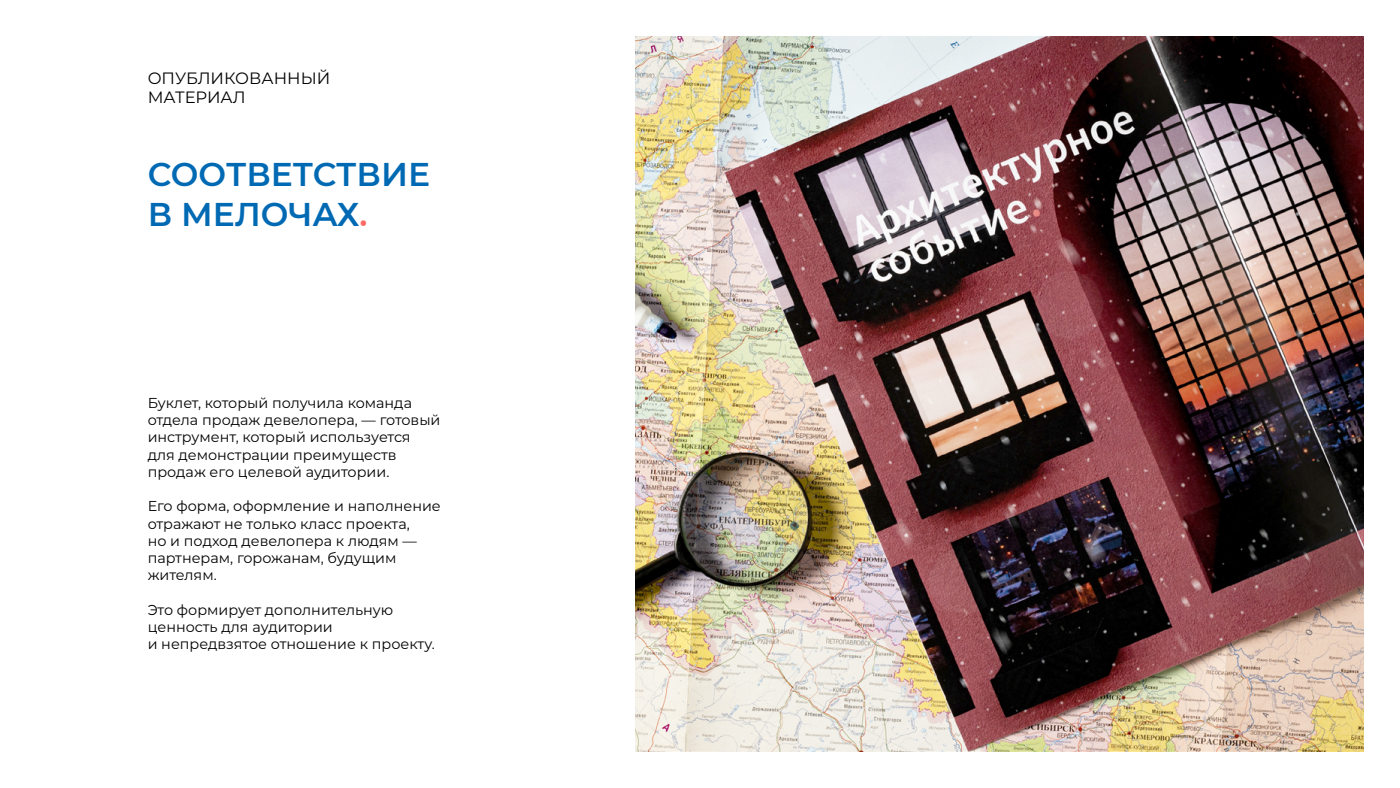
<style>
.page{position:relative;width:1400px;height:788px;background:#fff}
.page>*{position:absolute;margin:0;border:0;box-sizing:border-box;transform-origin:0 0}
.t1{font:600 32.8px/39.4px "Montserrat";color:#0069b3}
.t2{font:16.4px/19.7px "Montserrat";color:#000}
.t3{font:14.4px/17.2px "Montserrat";color:#000}
.s1{color:#ff6963}
</style>
<div class="page">
<img style="left:635px;top:36px;width:729px;height:715px">
<p class="t2" style="left:148px;top:67px;width:184px">ОПУБЛИКОВАННЫЙ<br>МАТЕРИАЛ</p>
<h1 class="t1" style="left:148px;top:154px;width:284px">СООТВЕТСТВИЕ<br>В МЕЛОЧАХ<span class="s1">.</span></h1>
<p class="t3" style="left:148px;top:394px;width:294px">Буклет, который получила команда отдела продаж девелопера, — готовый инструмент, который используется для демонстрации преимуществ продаж его целевой аудитории.</p>
<p class="t3" style="left:148px;top:497px;width:295px">Его форма, оформление и наполнение отражают не только класс проекта,<br>но и подход девелопера к людям — партнерам, горожанам, будущим жителям.</p>
<p class="t3" style="left:148px;top:601px;width:289px">Это формирует дополнительную ценность для аудитории<br>и непредвзятое отношение к проекту.</p>
</div>
